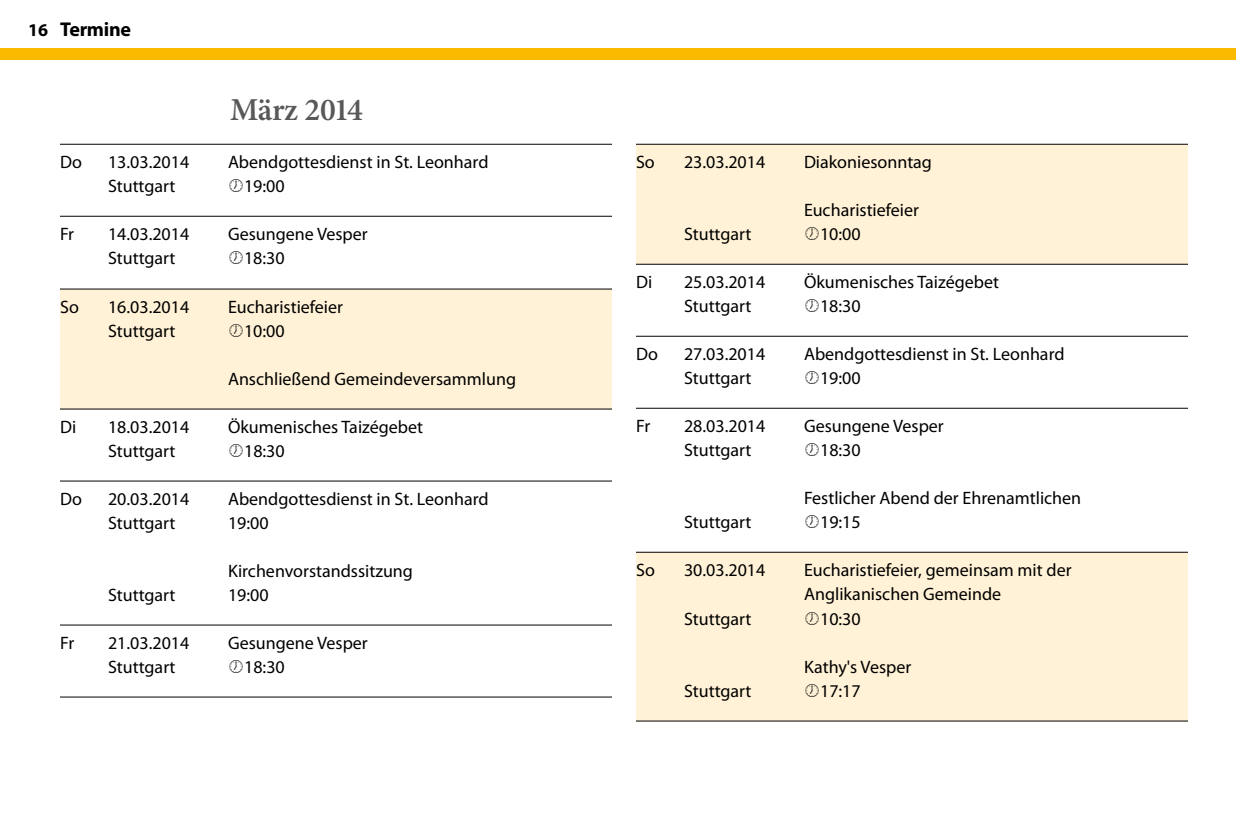
<style>
.page{position:relative;width:1236px;height:840px;background:#fff}
.page>*{position:absolute;margin:0;border:0;box-sizing:border-box;transform-origin:0 0}
.t1{font:600 32px "Minion Pro";letter-spacing:-.02em;color:#58585a}
.t2{font:700 20px "Myriad Pro";letter-spacing:-.015em;color:#000}
.t3{font:18px/24px "Myriad Pro";color:#000}
.t4{font:700 18px "Myriad Pro";color:#000}
</style>
<div class="page">
<div style="left:60px;top:290px;width:552px;height:119px;background:#fff2d6"></div>
<hr style="left:60px;top:144px;width:48px;height:1px;background:#000">
<hr style="left:108px;top:144px;width:120px;height:1px;background:#000">
<hr style="left:228px;top:144px;width:384px;height:1px;background:#000">
<hr style="left:60px;top:216px;width:48px;height:1px;background:#000">
<hr style="left:108px;top:216px;width:120px;height:1px;background:#000">
<hr style="left:228px;top:216px;width:384px;height:1px;background:#000">
<hr style="left:60px;top:289px;width:48px;height:1px;background:#000">
<hr style="left:108px;top:289px;width:120px;height:1px;background:#000">
<hr style="left:228px;top:289px;width:384px;height:1px;background:#000">
<hr style="left:60px;top:409px;width:48px;height:1px;background:#000">
<hr style="left:108px;top:409px;width:120px;height:1px;background:#000">
<hr style="left:228px;top:409px;width:384px;height:1px;background:#000">
<hr style="left:60px;top:481px;width:48px;height:1px;background:#000">
<hr style="left:108px;top:481px;width:120px;height:1px;background:#000">
<hr style="left:228px;top:481px;width:384px;height:1px;background:#000">
<hr style="left:60px;top:625px;width:48px;height:1px;background:#000">
<hr style="left:108px;top:625px;width:120px;height:1px;background:#000">
<hr style="left:228px;top:625px;width:384px;height:1px;background:#000">
<hr style="left:60px;top:697px;width:48px;height:1px;background:#000">
<hr style="left:108px;top:697px;width:120px;height:1px;background:#000">
<hr style="left:228px;top:697px;width:384px;height:1px;background:#000">
<svg style="left:636px;top:145px;width:552px;height:576px;fill:#fff2d6"></svg>
<hr style="left:636px;top:144px;width:48px;height:1px;background:#000">
<hr style="left:684px;top:144px;width:120px;height:1px;background:#000">
<hr style="left:804px;top:144px;width:384px;height:1px;background:#000">
<hr style="left:636px;top:264px;width:48px;height:1px;background:#000">
<hr style="left:684px;top:264px;width:120px;height:1px;background:#000">
<hr style="left:804px;top:264px;width:384px;height:1px;background:#000">
<hr style="left:636px;top:336px;width:48px;height:1px;background:#000">
<hr style="left:684px;top:336px;width:120px;height:1px;background:#000">
<hr style="left:804px;top:336px;width:384px;height:1px;background:#000">
<hr style="left:636px;top:408px;width:48px;height:1px;background:#000">
<hr style="left:684px;top:408px;width:120px;height:1px;background:#000">
<hr style="left:804px;top:408px;width:384px;height:1px;background:#000">
<hr style="left:636px;top:552px;width:48px;height:1px;background:#000">
<hr style="left:684px;top:552px;width:120px;height:1px;background:#000">
<hr style="left:804px;top:552px;width:384px;height:1px;background:#000">
<hr style="left:636px;top:721px;width:48px;height:1px;background:#000">
<hr style="left:684px;top:721px;width:120px;height:1px;background:#000">
<hr style="left:804px;top:721px;width:384px;height:1px;background:#000">
<div style="left:0;top:48px;width:1236px;height:12px;background:#faba00"></div>
<svg style="left:230px;top:324px;width:13px;height:13px"></svg>
<svg style="left:806px;top:227px;width:13px;height:13px"></svg>
<svg style="left:806px;top:299px;width:13px;height:13px"></svg>
<svg style="left:806px;top:371px;width:13px;height:13px"></svg>
<svg style="left:806px;top:443px;width:13px;height:13px"></svg>
<svg style="left:806px;top:515px;width:13px;height:13px"></svg>
<svg style="left:806px;top:612px;width:13px;height:13px"></svg>
<svg style="left:806px;top:684px;width:13px;height:13px"></svg>
<p class="t4" style="left:28px;top:18px;width:21px">16</p>
<p class="t2" style="left:60px;top:16px;width:73px">Termine</p>
<h1 class="t1" style="left:230px;top:88px;width:134px">März 2014</h1>
<p class="t3" style="left:60px;top:150px;width:23px">Do</p>
<p class="t3" style="left:108px;top:150px;width:83px">13.03.2014</p>
<p class="t3" style="left:228px;top:150px;width:262px">Abendgottesdienst in St. Leonhard</p>
<p class="t3" style="left:108px;top:174px;width:69px">Stuttgart</p>
<p class="t3" style="left:244px;top:174px;width:42px">19:00</p>
<p class="t3" style="left:60px;top:222px;width:16px">Fr</p>
<p class="t3" style="left:108px;top:222px;width:83px">14.03.2014</p>
<p class="t3" style="left:228px;top:222px;width:141px">Gesungene Vesper</p>
<p class="t3" style="left:108px;top:246px;width:69px">Stuttgart</p>
<p class="t3" style="left:244px;top:246px;width:42px">18:30</p>
<p class="t3" style="left:60px;top:295px;width:20px">So</p>
<p class="t3" style="left:108px;top:295px;width:83px">16.03.2014</p>
<p class="t3" style="left:228px;top:295px;width:117px">Eucharistiefeier</p>
<p class="t3" style="left:108px;top:319px;width:69px">Stuttgart</p>
<p class="t3" style="left:244px;top:319px;width:42px">10:00</p>
<p class="t3" style="left:228px;top:367px;width:290px">Anschließend Gemeindeversammlung</p>
<p class="t3" style="left:60px;top:415px;width:18px">Di</p>
<p class="t3" style="left:108px;top:415px;width:83px">18.03.2014</p>
<p class="t3" style="left:228px;top:415px;width:197px">Ökumenisches Taizégebet</p>
<p class="t3" style="left:108px;top:439px;width:69px">Stuttgart</p>
<p class="t3" style="left:244px;top:439px;width:42px">18:30</p>
<p class="t3" style="left:60px;top:487px;width:23px">Do</p>
<p class="t3" style="left:108px;top:487px;width:83px">20.03.2014</p>
<p class="t3" style="left:228px;top:487px;width:262px">Abendgottesdienst in St. Leonhard</p>
<p class="t3" style="left:108px;top:511px;width:69px">Stuttgart</p>
<p class="t3" style="left:228px;top:511px;width:42px">19:00</p>
<p class="t3" style="left:228px;top:559px;width:186px">Kirchenvorstandssitzung</p>
<p class="t3" style="left:108px;top:583px;width:69px">Stuttgart</p>
<p class="t3" style="left:228px;top:583px;width:42px">19:00</p>
<p class="t3" style="left:60px;top:631px;width:16px">Fr</p>
<p class="t3" style="left:108px;top:631px;width:83px">21.03.2014</p>
<p class="t3" style="left:228px;top:631px;width:141px">Gesungene Vesper</p>
<p class="t3" style="left:108px;top:655px;width:69px">Stuttgart</p>
<p class="t3" style="left:244px;top:655px;width:42px">18:30</p>
<p class="t3" style="left:636px;top:150px;width:20px">So</p>
<p class="t3" style="left:684px;top:150px;width:83px">23.03.2014</p>
<p class="t3" style="left:804px;top:150px;width:130px">Diakoniesonntag</p>
<p class="t3" style="left:804px;top:198px;width:117px">Eucharistiefeier</p>
<p class="t3" style="left:684px;top:222px;width:69px">Stuttgart</p>
<p class="t3" style="left:820px;top:222px;width:42px">10:00</p>
<p class="t3" style="left:636px;top:270px;width:18px">Di</p>
<p class="t3" style="left:684px;top:270px;width:83px">25.03.2014</p>
<p class="t3" style="left:804px;top:270px;width:197px">Ökumenisches Taizégebet</p>
<p class="t3" style="left:684px;top:294px;width:69px">Stuttgart</p>
<p class="t3" style="left:820px;top:294px;width:42px">18:30</p>
<p class="t3" style="left:636px;top:342px;width:23px">Do</p>
<p class="t3" style="left:684px;top:342px;width:83px">27.03.2014</p>
<p class="t3" style="left:804px;top:342px;width:262px">Abendgottesdienst in St. Leonhard</p>
<p class="t3" style="left:684px;top:366px;width:69px">Stuttgart</p>
<p class="t3" style="left:820px;top:366px;width:42px">19:00</p>
<p class="t3" style="left:636px;top:414px;width:16px">Fr</p>
<p class="t3" style="left:684px;top:414px;width:83px">28.03.2014</p>
<p class="t3" style="left:804px;top:414px;width:141px">Gesungene Vesper</p>
<p class="t3" style="left:684px;top:438px;width:69px">Stuttgart</p>
<p class="t3" style="left:820px;top:438px;width:42px">18:30</p>
<p class="t3" style="left:804px;top:486px;width:279px">Festlicher Abend der Ehrenamtlichen</p>
<p class="t3" style="left:684px;top:510px;width:69px">Stuttgart</p>
<p class="t3" style="left:820px;top:510px;width:42px">19:15</p>
<p class="t3" style="left:636px;top:558px;width:20px">So</p>
<p class="t3" style="left:684px;top:558px;width:83px">30.03.2014</p>
<p class="t3" style="left:804px;top:558px;width:269px">Eucharistiefeier, gemeinsam mit der<br>Anglikanischen Gemeinde</p>
<p class="t3" style="left:684px;top:607px;width:69px">Stuttgart</p>
<p class="t3" style="left:820px;top:607px;width:42px">10:30</p>
<p class="t3" style="left:804px;top:655px;width:109px">Kathy's Vesper</p>
<p class="t3" style="left:684px;top:679px;width:69px">Stuttgart</p>
<p class="t3" style="left:820px;top:679px;width:42px">17:17</p>
</div>
